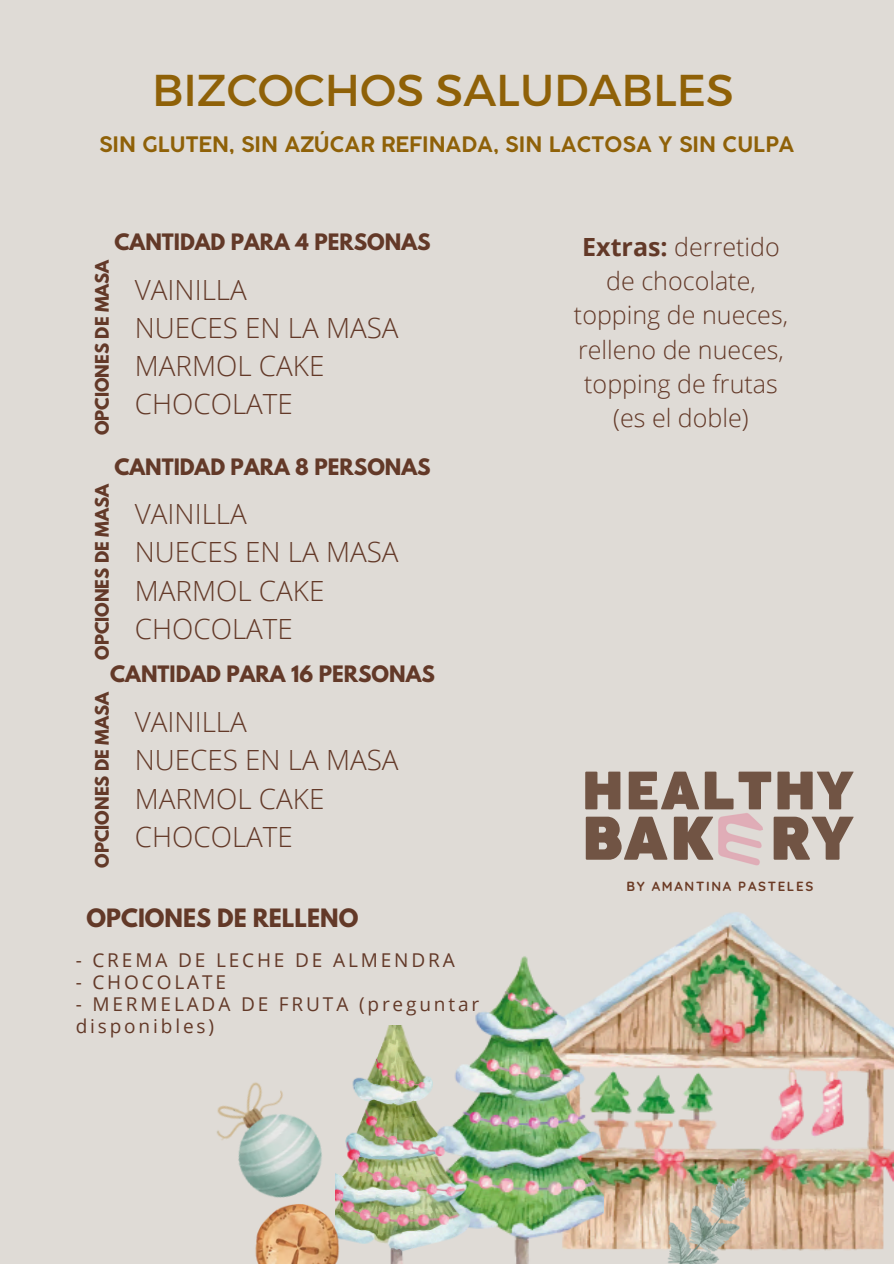
<style>
.page{position:relative;width:894px;height:1264px;background:#fff}
.page>*{position:absolute;margin:0;border:0;box-sizing:border-box;transform-origin:0 0}
.t1{font:900 58.05px "Coco Gothic";color:#715444}
.t2{font:900 50.85px "Coco Gothic";color:#715444}
.t3{font:44.55px "Montserrat";color:#8f6108}
.t4{font:300 27.75px/38.2px "Open Sans";color:#633928}
.t5{font:300 25.05px/34.2px "Open Sans";color:#633928;text-align:center}
.t6{font:700 22.35px "League Spartan";color:#633928}
.t7{font:700 21.15px "Coco Gothic Small Caps";color:#8f6108}
.t8{font:700 20.1px "League Spartan";color:#633928}
.t9{font:19.05px/22.2px "Open Sans";letter-spacing:.15em;color:#633928}
.t10{font:700 16.5px "League Spartan";color:#633928}
.t11{font:700 13.2px "Quicksand";letter-spacing:.125em;color:#6b3b25}
.s1{font-weight:700}
</style>
<div class="page">
<div style="left:0;top:0;width:893px;height:1263px;background:#dfdbd6"></div>
<img style="left:718px;top:813px;width:45px;height:53px">
<img style="left:603px;top:912px;width:290px;height:339px">
<img style="left:475px;top:956px;width:128px;height:307px">
<img style="left:350px;top:1025px;width:130px;height:238px">
<img style="left:625px;top:1174px;width:152px;height:89px">
<img style="left:255px;top:1227px;width:95px;height:36px">
<img style="left:217px;top:1051px;width:139px;height:176px">
<p class="t3" style="left:152px;top:61px;width:583px">BIZCOCHOS SALUDABLES</p>
<h1 class="t7" style="left:99px;top:136px;width:696px">SIN GLUTEN, SIN AZÚCAR REFINADA, SIN LACTOSA Y SIN CULPA</h1>
<p class="t8" style="left:114px;top:232px;width:317px">CANTIDAD PARA 4 PERSONAS</p>
<h5 class="t10" style="left:94px;top:435px;width:178px;rotate:-90deg">OPCIONES DE MASA</h5>
<h4 class="t4" style="left:135px;top:270px;width:265px">VAINILLA<br>NUECES EN LA MASA<br>MARMOL CAKE<br>CHOCOLATE</h4>
<p class="t8" style="left:114px;top:456px;width:318px">CANTIDAD PARA 8 PERSONAS</p>
<p class="t10" style="left:94px;top:660px;width:178px;rotate:-90deg">OPCIONES DE MASA</p>
<h4 class="t4" style="left:135px;top:494px;width:265px">VAINILLA<br>NUECES EN LA MASA<br>MARMOL CAKE<br>CHOCOLATE</h4>
<p class="t8" style="left:110px;top:664px;width:326px">CANTIDAD PARA 16 PERSONAS</p>
<p class="t10" style="left:94px;top:867px;width:178px;rotate:-90deg">OPCIONES DE MASA</p>
<h4 class="t4" style="left:135px;top:702px;width:265px">VAINILLA<br>NUECES EN LA MASA<br>MARMOL CAKE<br>CHOCOLATE</h4>
<p class="t6" style="left:87px;top:906px;width:273px">OPCIONES DE RELLENO</p>
<p class="t9" style="left:76px;top:948px;width:380px">- CREMA DE LECHE DE ALMENDRA</p>
<p class="t9" style="left:76px;top:970px;width:152px">- CHOCOLATE</p>
<p class="t9" style="left:76px;top:992px;width:405px">- MERMELADA DE FRUTA (preguntar disponibles)</p>
<h2 class="t5" style="left:573px;top:229px;width:215px"><span class="s1">Extras:</span> derretido de chocolate, topping de nueces, relleno de nueces, topping de frutas (es el doble)</h2>
<h6 class="t2" style="left:581px;top:771px;width:274px">HEALTHY</h6>
<h3 class="t1" style="left:581px;top:816px;width:274px">BAK RY</h3>
<p class="t11" style="left:626px;top:878px;width:188px">BY AMANTINA PASTELES</p>
</div>
